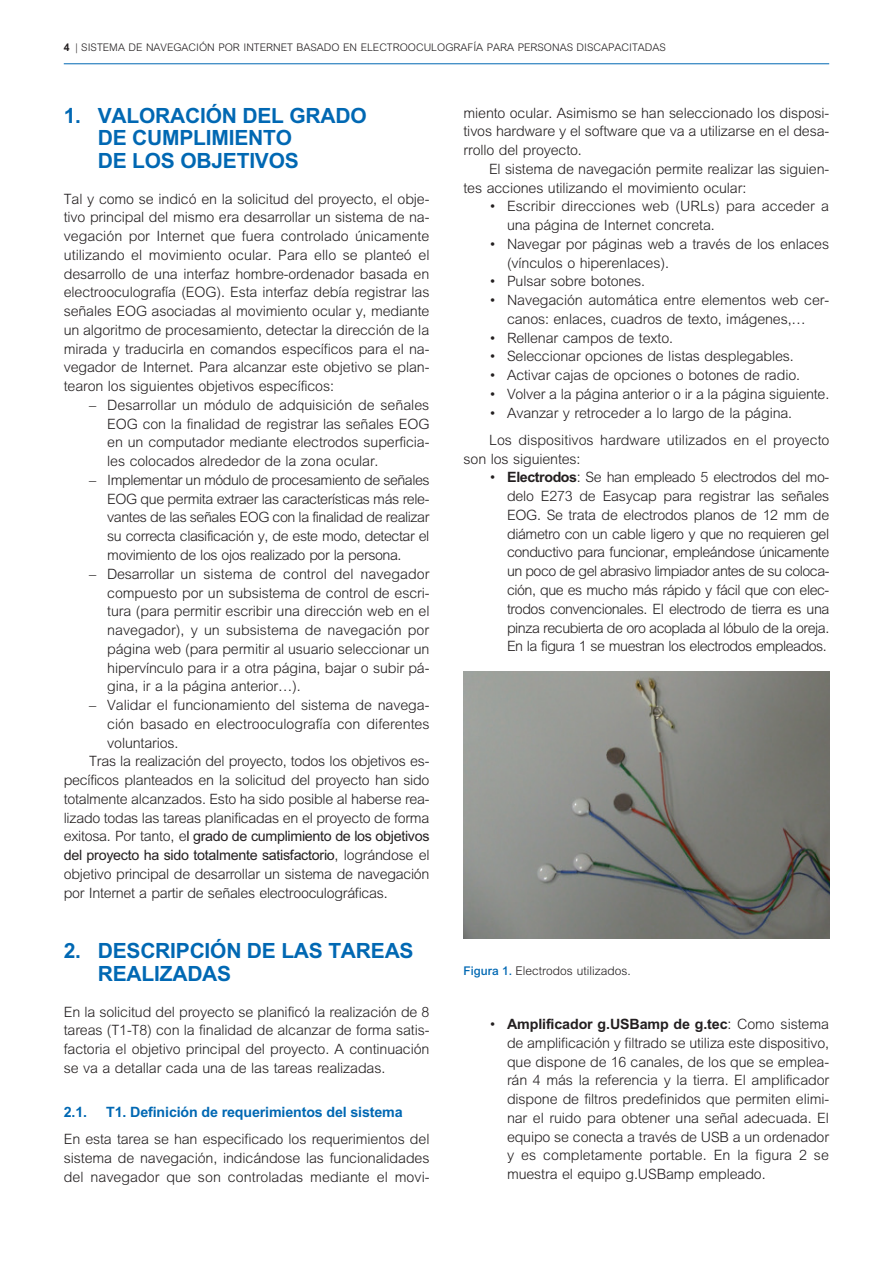
<style>
.page{position:relative;width:893px;height:1263px;background:#fff}
.page>*{position:absolute;margin:0;border:0;box-sizing:border-box;transform-origin:0 0}
.t1{font:700 21px/22.5px "M Arial";letter-spacing:-.01em;color:#0168b3}
.t2{font:300 14.25px/18.8px "M Arial";letter-spacing:-.01em;color:#231f20;text-align:justify}
.t3{font:14.25px "M Arial";letter-spacing:-.02em;color:#231f20}
.t4{font:700 14.25px "M Arial";letter-spacing:-.01em;color:#0168b3}
.t5{font:300 12px "M Arial";color:#231f20}
.t6{font:300 10.5px "M Arial";color:#231f20}
.s1{font-weight:700}
.s2{font-weight:300}
.s3{font-family:"Arial";font-weight:500;color:#0168b3}
</style>
<div class="page">
<hr style="left:64px;top:63px;width:765px;height:1px;background:#0168b3">
<img style="left:463px;top:671px;width:366px;height:267px">
<p class="t6" style="left:64px;top:41px;width:332px"><span class="s1">4</span> | SISTEMA DE NAVEGACIÓN POR INTERN ET BASADO EN ELECTROO</p>
<p class="t6" style="left:416px;top:41px;width:24px">CULOGR</p>
<p class="t6" style="left:460px;top:41px;width:78px">AFÍA PARA PERSON</p>
<p class="t6" style="left:560px;top:41px;width:107px">AS DISCAPACITADAS</p>
<h1 class="t1" style="left:98px;top:104px;width:271px;text-indent:-34px">1. VALORACIÓN DEL GRADO<br>DE CUMPLIMIEN</h1>
<h1 class="t1" style="left:98px;top:127px;width:200px;text-align:right">TO<br>DE LOS OBJETIVOS</h1>
<p class="t2" style="left:64px;top:189px;width:367px">Tal y como se indicó en la solicitud del proyecto, el obje&shy;tivo principal del mismo era desarrollar un sistema de na&shy;vegación por Internet que fuera controlado únicamente utilizando el movimiento ocular. Para ello se planteó el desarrollo de una interfaz hombre-ordenador basada en electrooculografía (EOG). Esta interfaz debía registrar las señales EOG asociadas al movimiento ocular y, mediante un algoritmo de procesamiento, detectar la dirección de la mirada y traducirla en comandos específicos para el na&shy;vegador de Internet. Para alcanzar este objetivo se plan&shy;tearon los siguientes objetivos específicos:</p>
<p class="t2" style="left:107px;top:395px;width:324px;text-align:left;text-indent:-18px">– Desarrollar un módulo de adquisición de señales EOG con la finalidad de registrar las señales EOG en un computador mediante electrodos superficia&shy;les colocados alrededor de la zona ocular.</p>
<p class="t2" style="left:107px;top:471px;width:324px;text-indent:-18px">– Implementar un módulo de procesamiento de señales EOG que permita extraer las características más rele&shy;vantes de las señales EOG con la finalidad de realizar su correcta clasificación y, de este modo, detectar el movimiento de los ojos realizado por la persona.</p>
<p class="t2" style="left:107px;top:564px;width:324px;text-indent:-18px">– Desarrollar un sistema de control del navegador compuesto por un subsistema de control de escri&shy;tura (para permitir escribir una dirección web en el navegador), y un subsistema de navegación por página web (para permitir al usuario seleccionar un hipervínculo para ir a otra página, bajar o subir pá&shy;gina, ir a la página anterior…).</p>
<p class="t2" style="left:89px;top:696px;width:342px">– Validar el funcionamiento del sistema de navega-</p>
<p class="t2" style="left:107px;top:714px;width:324px">ción basado en electrooculografía con diferentes</p>
<p class="t2" style="left:107px;top:733px;width:73px">voluntarios.</p>
<p class="t2" style="left:89px;top:752px;width:342px">Tras la realización del proyecto, todos los objetivos es-</p>
<p class="t2" style="left:64px;top:771px;width:367px">pecíficos planteados en la solicitud del proyecto han sido</p>
<p class="t2" style="left:64px;top:789px;width:367px">totalmente alcanzados. Esto ha sido posible al haberse rea-</p>
<p class="t2" style="left:64px;top:808px;width:367px">lizado todas las tareas planificadas en el proyecto de forma</p>
<p class="t3" style="left:64px;top:828px;width:367px"><span class="s2">exitosa. Por tanto, e</span>l grado de cumplimiento de los objetivos</p>
<p class="t3" style="left:64px;top:847px;width:367px">del proyecto ha sido totalmente satisfactorio<span class="s2">, lográndose el</span></p>
<p class="t2" style="left:64px;top:864px;width:367px">objetivo principal de desarrollar un sistema de navegación</p>
<p class="t2" style="left:64px;top:883px;width:325px">por Internet a partir de señales electrooculográficas.</p>
<h1 class="t1" style="left:98px;top:939px;width:288px;text-indent:112px">ÓN DE LAS TAREAS<br>REALIZADAS</h1>
<p class="t2" style="left:64px;top:1002px;width:367px">En la solicitud del proyecto se planificó la realización de 8 tareas (T1-T8) con la finalidad de alcanzar de forma satis&shy;factoria el objetivo principal del proyecto. A continuación se va a detallar cada una de las tareas realizadas.</p>
<p class="t4" style="left:64px;top:1104px;width:340px">2.1. T1. DEFINICIÓN DE REQUERIMIENTOS DEL SISTEMA</p>
<p class="t2" style="left:64px;top:1130px;width:367px">En esta tarea se han especificado los requerimientos del sistema de navegación, indicándose las funcionalidades del navegador que son controladas mediante el movi-</p>
<h1 class="t1" style="left:64px;top:939px;width:33px">2. DESC</h1>
<h1 class="t1" style="left:155px;top:939px;width:26px">RIPCI</h1>
<p class="t2" style="left:463px;top:103px;width:367px">miento ocular. Asimismo se han seleccionado los disposi&shy;tivos hardware y el software que va a utilizarse en el desa&shy;rrollo del proyecto.</p>
<p class="t2" style="left:463px;top:159px;width:367px;text-indent:26px">El sistema de navegación permite realizar las siguien&shy;tes acciones utilizando el movimiento ocular:</p>
<p class="t2" style="left:507px;top:197px;width:324px;text-indent:-18px">• Escribir direcciones web (URLs) para acceder a una página de Internet concreta.</p>
<p class="t2" style="left:507px;top:234px;width:324px;text-indent:-18px">• Navegar por páginas web a través de los enlaces (vínculos o hiperenlaces).</p>
<p class="t2" style="left:489px;top:272px;width:158px">• Pulsar sobre botones.</p>
<p class="t2" style="left:489px;top:291px;width:342px;text-align:center">• Navegación automática entre elementos web cer&shy;canos: enlaces, cuadros de texto, imágenes,…</p>
<p class="t2" style="left:489px;top:328px;width:186px">• Rellenar campos de texto.</p>
<p class="t2" style="left:489px;top:347px;width:306px">• Seleccionar opciones de listas desplegables.</p>
<p class="t2" style="left:489px;top:366px;width:313px">• Activar cajas de opciones o botones de radio.</p>
<p class="t2" style="left:489px;top:384px;width:342px">• Volver a la página anterior o ir a la página siguiente.</p>
<p class="t2" style="left:489px;top:399px;width:342px;line-height:27.3px">• Avanzar y retroceder a lo largo de la página.<br>Los dispositivos hardware utilizados en el proyecto</p>
<p class="t2" style="left:464px;top:449px;width:119px">son los siguientes:</p>
<p class="t2" style="left:507px;top:468px;width:324px;text-indent:-18px">• <span class="s1">ELECTRODOS</span>: Se han empleado 5 electrodos del mo&shy;delo E273 de Easycap para registrar las señales EOG . Se trata de electrodos planos de 12 mm de diámetro con un cable ligero y que no requieren gel conductivo para funcionar, empleándose únicamente un poco de gel abrasivo limpiador antes de su coloca&shy;ción, que es mucho más rápido y fácil que con elec&shy;trodos convencionales. El electrodo de tierra es una pinza recubierta de oro acoplada al lóbulo de la oreja.<br>En la figura 1 se muestran los electrodos empleados.</p>
<p class="t5" style="left:463px;top:964px;width:169px"><span class="s3">Figura 1.</span> Electrodos utilizados.</p>
<p class="t2" style="left:507px;top:1015px;width:324px;text-indent:-18px">• <span class="s1">AMPLIFICADOR G.USBAMP DE G.TEC</span>: Como sistema de amplificación y filtrado se utiliza este dispositivo, que dispone de 16 canales, de los que se emplea&shy;rán 4 más la referencia y la tierra. El amplificador dispone de filtros predefinidos que permiten elimi&shy;nar el ruido para obtener una señal adecuada. El equipo se conecta a través de USB a un ordenador y es completamente portable. En la figura 2 se muestra el equipo g.USBamp empleado.</p>
</div>
